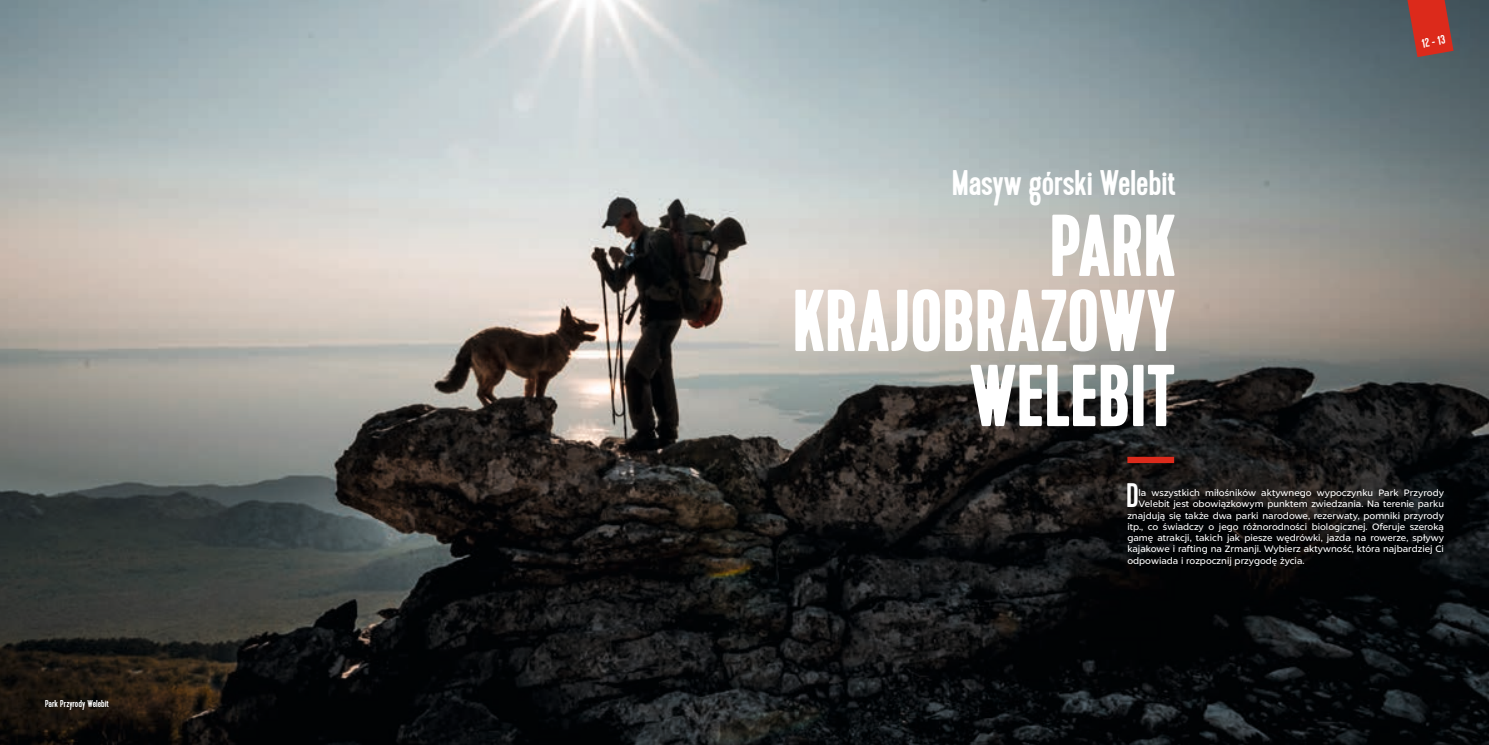
<style>
.page{position:relative;width:1489px;height:745px;background:#fff}
.page>*{position:absolute;margin:0;border:0;box-sizing:border-box;transform-origin:0 0}
.t1{font:700 87.5px/75px "Kapra";color:#fff;text-align:right}
.t2{font:35.62px "Kapra";color:#fff}
.t3{font:33.88px "Kapra";color:#fff}
.t4{font:12.5px "Kapra";color:#fff}
.t5{font:10px "Kapra";color:#fff}
.t6{font:9.38px "Liszt FY";color:#fff}
</style>
<div class="page">
<img style="left:0;top:0;width:1488px;height:744px">
<svg style="left:1407px;top:0;width:46px;height:57px;background:#b9352c"></svg>
<div style="left:1127px;top:456px;width:47px;height:7px;background:#dc2a1b"></div>
<p class="t5" style="left:45px;top:697px;width:65px">Park Przyrody Welebit</p>
<h2 class="t2" style="left:952px;top:162px;width:225px">Masyw górski Welebit</h2>
<h1 class="t1" style="left:792px;top:211px;width:384px">PARK<br>KRAJOBRAZOWY<br>WELEBIT</h1>
<h3 class="t4" style="left:1420px;top:36px;width:25px;rotate:-10deg">12 - 13</h3>
<h3 class="t3" style="left:1126px;top:475px;width:14px">D</h3>
<p class="t6" style="left:1138px;top:486px;width:307px">la wszystkich miłośników aktywnego wypoczynku Park Przyrody</p>
<p class="t6" style="left:1138px;top:498px;width:307px">Velebit jest obowiązkowym punktem zwiedzania. Na terenie parku</p>
<p class="t6" style="left:1127px;top:509px;width:318px">znajdują się także dwa parki narodowe, rezerwaty, pomniki przyrody</p>
<p class="t6" style="left:1127px;top:520px;width:318px">itp., co świadczy o jego różnorodności biologicznej. Oferuje szeroką</p>
<p class="t6" style="left:1127px;top:531px;width:318px">gamę atrakcji, takich jak piesze wędrówki, jazda na rowerze, spływy</p>
<p class="t6" style="left:1127px;top:543px;width:318px">kajakowe i rafting na Zrmanji. Wybierz aktywność, która najbardziej Ci</p>
<p class="t6" style="left:1127px;top:554px;width:179px">odpowiada i rozpocznij przygodę życia.</p>
</div>
